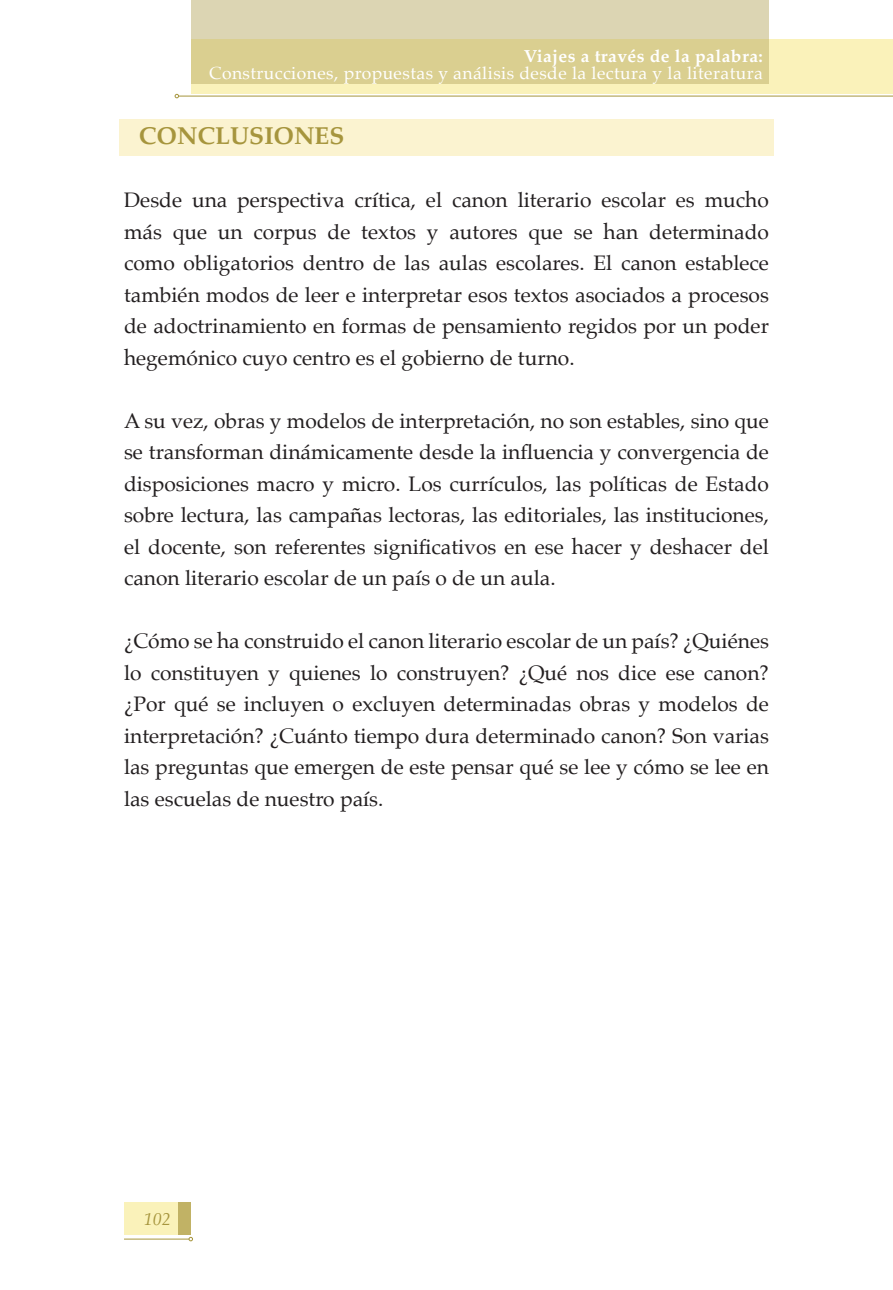
<style>
.page{position:relative;width:893px;height:1290px;background:#fff}
.page>*{position:absolute;margin:0;border:0;box-sizing:border-box;transform-origin:0 0}
.t1{font:700 24.5px "Palatino";color:#a6953d}
.t2{font:21px/31.5px "Palatino";color:#231f20;text-align:justify}
.t3{font:17.5px "Palatino";letter-spacing:.025em;color:#fff}
.t4{font:700 17.5px "Palatino";letter-spacing:.025em;color:#fff}
.t5{font:italic 17.5px "Palatino";color:#a6953d}
</style>
<div class="page">
<div style="left:124px;top:1202px;width:66px;height:32px;background:#faf2ba"></div>
<div style="left:192px;top:39px;width:701px;height:55px;background:#faf2ba"></div>
<svg style="left:192px;top:0;width:577px;height:84px;background:#dad1a0"></svg>
<div style="left:178px;top:1202px;width:12px;height:32px;background:#c1b265"></div>
<hr style="left:179px;top:96px;width:714px;height:1px;background:#a6953d">
<svg style="left:175px;top:94px;width:4px;height:4px"></svg>
<hr style="left:124px;top:1238px;width:65px;height:1px;background:#a6953d">
<svg style="left:189px;top:1237px;width:4px;height:4px"></svg>
<div style="left:119px;top:119px;width:655px;height:37px;background:#fbf3d0"></div>
<p class="t4" style="left:524px;top:41px;width:241px">Viajes a través de la palabra:</p>
<p class="t3" style="left:209px;top:58px;width:555px">Construcciones, propuestas y análisis desde la lectura y la literatura</p>
<p class="t1" style="left:139px;top:115px;width:207px">CONCLUSIONES</p>
<p class="t2" style="left:124px;top:184px;width:646px">Desde una perspectiva crítica, el canon literario escolar es mucho más que un corpus de textos y autores que se han determinado como obligatorios dentro de las aulas escolares. El canon establece también modos de leer e interpretar esos textos asociados a procesos de adoctrinamiento en formas de pensamiento regidos por un poder hegemónico cuyo centro es el gobierno de turno.</p>
<p class="t2" style="left:124px;top:405px;width:646px">A su vez, obras y modelos de interpretación, no son estables, sino que se transforman dinámicamente desde la influencia y convergencia de disposiciones macro y micro. Los currículos, las políticas de Estado sobre lectura, las campañas lectoras, las editoriales, las instituciones, el docente, son referentes significativos en ese hacer y deshacer del canon literario escolar de un país o de un aula.</p>
<p class="t2" style="left:124px;top:625px;width:646px">¿Cómo se ha construido el canon literario escolar de un país? ¿Quiénes lo constituyen y quienes lo construyen? ¿Qué nos dice ese canon? ¿Por qué se incluyen o excluyen determinadas obras y modelos de interpretación? ¿Cuánto tiempo dura determinado canon? Son varias las preguntas que emergen de este pensar qué se lee y cómo se lee en las escuelas de nuestro país.</p>
<p class="t5" style="left:144px;top:1204px;width:28px">102</p>
</div>
